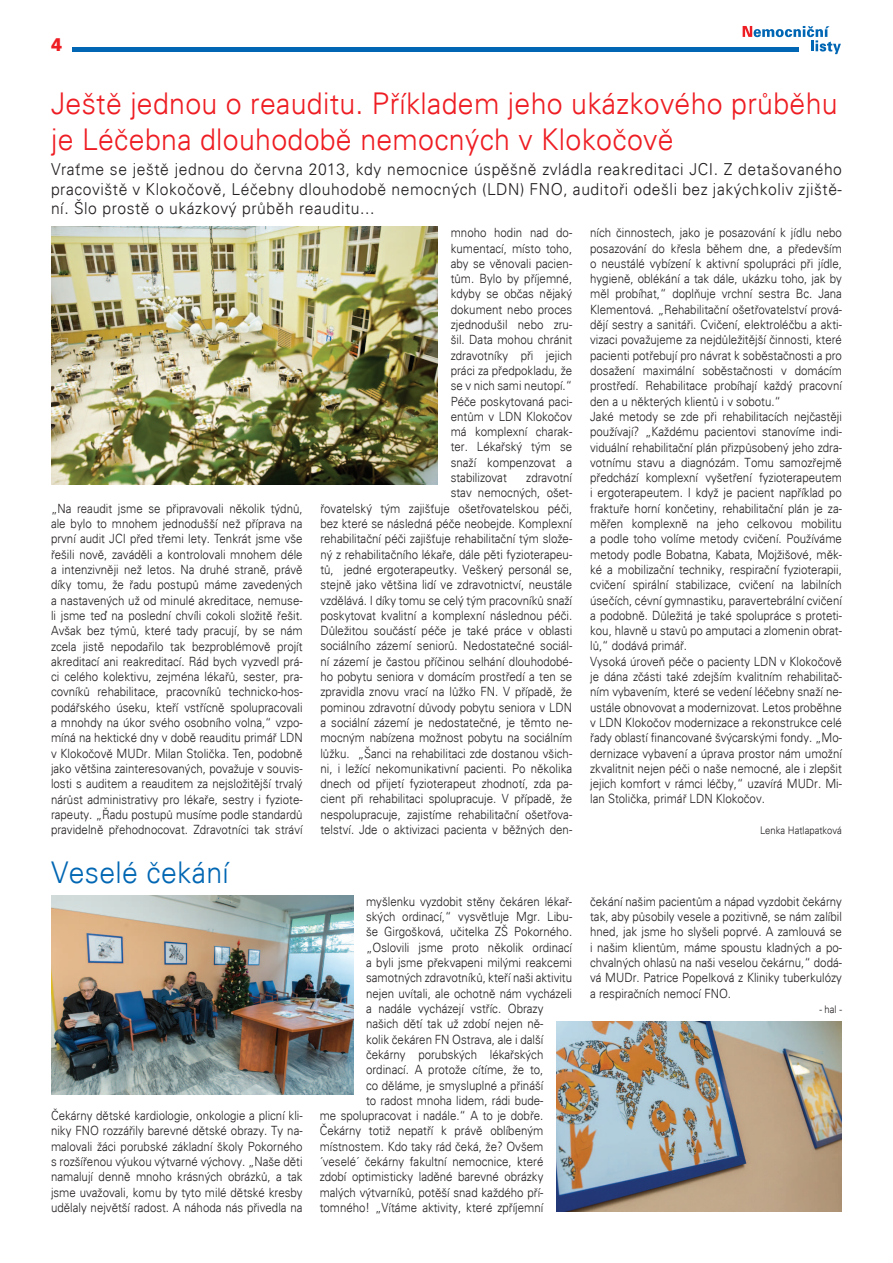
<style>
.page{position:relative;width:893px;height:1263px;background:#fff}
.page>*{position:absolute;margin:0;border:0;box-sizing:border-box;transform-origin:0 0}
.t1{font:30px/36px "USA Light";letter-spacing:.01em;color:#ee1d23;scale:.95 1}
.t2{font:30px "USA Light";letter-spacing:.01em;color:#0166b3;scale:.95 1}
.t3{font:18.15px "USA Black";color:#ee1d23;scale:.91 1}
.t4{font:16.5px/19.5px "USA Light";letter-spacing:.035em;color:#231f20;text-align:justify;scale:.95 1}
.t5{font:12.75px/15.3px "USA Light";color:#231f20;text-align:justify;scale:.9 1}
.t6{font:10.5px "USA Light";color:#231f20;scale:.9 1}
</style>
<div class="page">
<hr style="left:72px;top:47px;width:727px;height:4px;background:#0166b3">
<svg style="left:743px;top:26px;width:98px;height:28px"></svg>
<img style="left:51px;top:227px;width:387px;height:258px">
<img style="left:51px;top:895px;width:302px;height:199px">
<img style="left:556px;top:1021px;width:286px;height:191px">
<h2 class="t3" style="left:51px;top:34px;width:14px">4</h2>
<h1 class="t1" style="left:51px;top:85px;width:830px">Ještě jednou o reauditu. Příkladem jeho ukázkového průběhu je Léčebna dlouhodobě nemocných v Klokočově</h1>
<p class="t4" style="left:51px;top:160px;width:834px">Vraťme se ještě jednou do června 2013, kdy nemocnice úspěšně zvládla reakreditaci JCI. Z detašovaného pracoviště v Klokočově, Léčebny dlouhodobě nemocných (LDN) FNO, auditoři odešli bez jakýchkoliv zjiště&shy;ní. Šlo prostě o ukázkový průběh reauditu...</p>
<p class="t5" style="left:51px;top:500px;width:281px">„Na reaudit jsme se připravovali několik týdnů, ale bylo to mnohem jednodušší než příprava na první audit JCI před třemi lety. Tenkrát jsme vše řešili nově, zaváděli a kontrolovali mnohem déle a intenzivněji než letos. Na druhé straně, právě díky tomu, že řadu postupů máme zavedených a nastavených už od minulé akreditace, nemuse&shy;li jsme teď na poslední chvíli cokoli složitě řešit.<br>Avšak bez týmů, které tady pracují, by se nám zcela jistě nepodařilo tak bezproblémově projít akreditací ani reakreditací. Rád bych vyzvedl prá&shy;ci celého kolektivu, zejména lékařů, sester, pra&shy;covníků rehabilitace, pracovníků technicko-hos&shy;podářského úseku, kteří vstřícně spolupracovali a mnohdy na úkor svého osobního volna,“ vzpo&shy;míná na hektické dny v době reauditu primář LDN v Klokočově MUDr. Milan Stolička. Ten, podobně jako většina zainteresovaných, považuje v souvis&shy;losti s auditem a reauditem za nejsložitější trvalý nárůst administrativy pro lékaře, sestry i fyziote&shy;rapeuty. „Řadu postupů musíme podle standardů pravidelně přehodnocovat. Zdravotníci tak stráví</p>
<h1 class="t2" style="left:51px;top:855px;width:189px">Veselé čekání</h1>
<p class="t5" style="left:51px;top:1108px;width:281px">Čekárny dětské kardiologie, onkologie a plicní kli&shy;niky FNO rozzářily barevné dětské obrazy. Ty na&shy;malovali žáci porubské základní školy Pokorného s rozšířenou výukou výtvarné výchovy. „Naše děti namalují denně mnoho krásných obrázků, a tak jsme uvažovali, komu by tyto milé dětské kresby udělaly největší radost. A náhoda nás přivedla na</p>
<p class="t5" style="left:451px;top:225px;width:136px">mnoho hodin nad do&shy;kumentací, místo toho, aby se věnovali pacien&shy;tům. Bylo by příjemné, kdyby se občas nějaký dokument nebo proces zjednodušil nebo zru&shy;šil. Data mohou chránit zdravotníky při jejich práci za předpokladu, že se v nich sami neutopí.“ Péče poskytovaná paci&shy;entům v LDN Klokočov má komplexní charak&shy;ter. Lékařský tým se snaží kompenzovat a stabilizovat</p>
<p class="t5" style="left:320px;top:470px;width:281px;text-align:right">zdravotní<br>stav nemocných, ošet-<br>řovatelský tým zajišťuje ošetřovatelskou péči, bez které se následná péče neobejde. Komplexní rehabilitační péči zajišťuje rehabilitační tým slože&shy;ný z rehabilitačního lékaře, dále pěti fyzioterapeu&shy;tů, jedné ergoterapeutky. Veškerý personál se, stejně jako většina lidí ve zdravotnictví, neustále vzdělává. I díky tomu se celý tým pracovníků snaží poskytovat kvalitní a komplexní následnou péči.<br>Důležitou součástí péče je také práce v oblasti sociálního zázemí seniorů. Nedostatečné sociál&shy;ní zázemí je častou příčinou selhání dlouhodobé&shy;ho pobytu seniora v domácím prostředí a ten se zpravidla znovu vrací na lůžko FN. V případě, že pominou zdravotní důvody pobytu seniora v LDN a sociální zázemí je nedostatečné, je těmto ne&shy;mocným nabízena možnost pobytu na sociálním lůžku. „Šanci na rehabilitaci zde dostanou všich&shy;ni, i ležící nekomunikativní pacienti. Po několika dnech od přijetí fyzioterapeut zhodnotí, zda pa&shy;cient při rehabilitaci spolupracuje. V případě, že nespolupracuje, zajistíme rehabilitační ošetřova&shy;telství. Jde o aktivizaci pacienta v běžných den-</p>
<p class="t5" style="left:366px;top:893px;width:230px">myšlenku vyzdobit stěny čekáren lékař-</p>
<p class="t5" style="left:366px;top:909px;width:230px">ských ordinací,“ vysvětluje Mgr. Libu-</p>
<p class="t5" style="left:366px;top:924px;width:230px">še Girgošková, učitelka ZŠ Pokorného.</p>
<p class="t5" style="left:366px;top:939px;width:230px">„Oslovili jsme proto několik ordinací</p>
<p class="t5" style="left:366px;top:955px;width:230px">a byli jsme překvapeni milými reakcemi</p>
<p class="t5" style="left:366px;top:970px;width:230px">samotných zdravotníků, kteří naši aktivitu</p>
<p class="t5" style="left:366px;top:985px;width:230px">nejen uvítali, ale ochotně nám vycházeli</p>
<p class="t5" style="left:366px;top:1001px;width:198px">a nadále vycházejí vstříc. Obrazy</p>
<p class="t5" style="left:366px;top:1016px;width:198px">našich dětí tak už zdobí nejen ně-</p>
<p class="t5" style="left:366px;top:1031px;width:198px">kolik čekáren FN Ostrava, ale i další</p>
<p class="t5" style="left:366px;top:1046px;width:198px">čekárny porubských lékařských</p>
<p class="t5" style="left:366px;top:1062px;width:198px">ordinací. A protože cítíme, že to,</p>
<p class="t5" style="left:366px;top:1077px;width:198px">co děláme, je smysluplné a přináší</p>
<p class="t5" style="left:366px;top:1092px;width:198px">to radost mnoha lidem, rádi bude-</p>
<p class="t5" style="left:320px;top:1108px;width:250px">me spolupracovat i nadále.“ A to je dobře.</p>
<p class="t5" style="left:320px;top:1123px;width:250px">Čekárny totiž nepatří k právě oblíbeným</p>
<p class="t5" style="left:320px;top:1138px;width:250px">místnostem. Kdo taky rád čeká, že? Ovšem</p>
<p class="t5" style="left:320px;top:1154px;width:250px">´veselé´ čekárny fakultní nemocnice, které</p>
<p class="t5" style="left:320px;top:1169px;width:250px">zdobí optimisticky laděné barevné obrázky</p>
<p class="t5" style="left:320px;top:1184px;width:250px">malých výtvarníků, potěší snad každého pří-</p>
<p class="t5" style="left:320px;top:1199px;width:250px">tomného! „Vítáme aktivity, které zpříjemní</p>
<p class="t5" style="left:590px;top:225px;width:281px;text-align:left">ních činnostech, jako je posazování k jídlu nebo posazování do křesla během dne, a především o neustálé vybízení k aktivní spolupráci při jídle, hygieně, oblékání a tak dále, ukázku toho, jak by měl probíhat,“ doplňuje vrchní sestra Bc. Jana Klementová. „Rehabilitační ošetřovatelství prová&shy;dějí sestry a sanitáři. Cvičení, elektroléčbu a akti&shy;vizaci považujeme za nejdůležitější činnosti, které pacienti potřebují pro návrat k soběstačnosti a pro dosažení maximální soběstačnosti v domácím prostředí. Rehabilitace probíhají každý pracovní den a u některých klientů i v sobotu.“<br>Jaké metody se zde při rehabilitacích nejčastěji používají? „Každému pacientovi stanovíme indi&shy;viduální rehabilitační plán přizpůsobený jeho zdra&shy;votnímu stavu a diagnózám. Tomu samozřejmě předchází komplexní vyšetření fyzioterapeutem i ergoterapeutem. I když je pacient například po fraktuře horní končetiny, rehabilitační plán je za&shy;měřen komplexně na jeho celkovou mobilitu a podle toho volíme metody cvičení. Používáme metody podle Bobatna, Kabata, Mojžišové, měk&shy;ké a mobilizační techniky, respirační fyzioterapii, cvičení spirální stabilizace, cvičení na labilních úsečích, cévní gymnastiku, paravertebrální cvičení a podobně. Důležitá je také spolupráce s proteti&shy;kou, hlavně u stavů po amputaci a zlomenin obrat&shy;lů,“ dodává primář.<br>Vysoká úroveň péče o pacienty LDN v Klokočově je dána zčásti také zdejším kvalitním rehabilitač&shy;ním vybavením, které se vedení léčebny snaží ne&shy;ustále obnovovat a modernizovat. Letos proběhne v LDN Klokočov modernizace a rekonstrukce celé řady oblastí financované švýcarskými fondy. „Mo&shy;dernizace vybavení a úprava prostor nám umožní zkvalitnit nejen péči o naše nemocné, ale i zlepšit jejich komfort v rámci léčby,“ uzavírá MUDr. Mi&shy;lan Stolička, primář LDN Klokočov.</p>
<p class="t6" style="left:760px;top:824px;width:93px">Lenka Hatlapatková</p>
<p class="t5" style="left:590px;top:893px;width:281px">čekání našim pacientům a nápad vyzdobit čekárny tak, aby působily vesele a pozitivně, se nám zalíbil hned, jak jsme ho slyšeli poprvé. A zamlouvá se i našim klientům, máme spoustu kladných a po&shy;chvalných ohlasů na naši veselou čekárnu,“ dodá&shy;vá MUDr. Patrice Popelková z Kliniky tuberkulózy a respiračních nemocí FNO.</p>
<p class="t6" style="left:819px;top:1003px;width:27px">- hal -</p>
</div>
